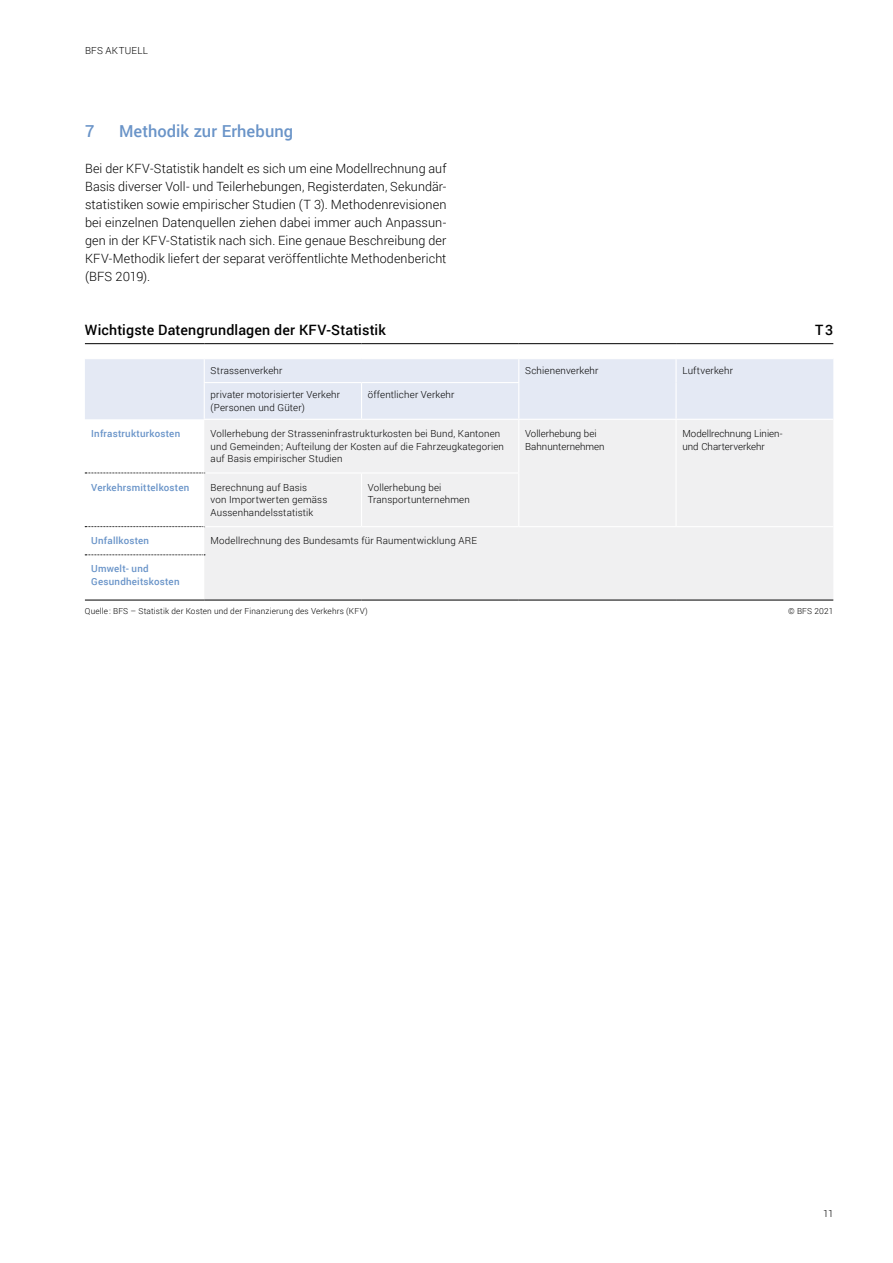
<style>
.page{position:relative;width:893px;height:1263px;background:#fff}
.page>*{position:absolute;margin:0;border:0;box-sizing:border-box;transform-origin:0 0}
.Untertitel_1_farbig{font:500 16.5px "Roboto";letter-spacing:.005em;color:#6a94c8}
.TAB_Titel{font:500 14.25px "Roboto";letter-spacing:.01em;color:#000}
.Grundtext_D{font:300 12.75px/18px "Roboto";letter-spacing:.005em;color:#000;text-align:justify}
.TAB_Grundtext_TAB_Ko{font:300 9.75px/12.8px "Roboto";letter-spacing:.015em;color:#000}
.TAB_Grundtext_TAB_Ko-2{font:500 9.75px/12.8px "Roboto";letter-spacing:.025em;color:#6893c8}
.TAB_Fusszeile{font:300 8.25px "Roboto";letter-spacing:.02em;color:#000}
</style>
<div class="page">
<div style="left:204px;top:420px;width:629px;height:180px;background:#f0f0f1"></div>
<svg style="left:85px;top:473px;width:120px;height:1px"></svg>
<svg style="left:85px;top:526px;width:119px;height:1px"></svg>
<svg style="left:85px;top:555px;width:120px;height:1px"></svg>
<hr style="left:518px;top:420px;width:1px;height:52px;background:#fff">
<hr style="left:675px;top:420px;width:2px;height:53px;background:#fff">
<hr style="left:675px;top:473px;width:2px;height:53px;background:#fff">
<hr style="left:361px;top:473px;width:1px;height:53px;background:#fff">
<hr style="left:518px;top:473px;width:1px;height:53px;background:#fff">
<hr style="left:204px;top:600px;width:158px;height:1px;background:#000">
<hr style="left:362px;top:600px;width:157px;height:1px;background:#000">
<hr style="left:519px;top:600px;width:157px;height:1px;background:#000">
<hr style="left:676px;top:600px;width:157px;height:1px;background:#000">
<hr style="left:85px;top:600px;width:119px;height:1px;background:#000">
<hr style="left:204px;top:472px;width:158px;height:1px;background:#fff">
<hr style="left:362px;top:472px;width:157px;height:1px;background:#fff">
<hr style="left:204px;top:526px;width:158px;height:1px;background:#fff">
<hr style="left:362px;top:526px;width:157px;height:1px;background:#fff">
<hr style="left:519px;top:526px;width:157px;height:1px;background:#fff">
<hr style="left:676px;top:526px;width:157px;height:1px;background:#fff">
<div style="left:85px;top:359px;width:748px;height:60px;background:#e4e9f4"></div>
<hr style="left:204px;top:382px;width:158px;height:1px;background:#fff">
<hr style="left:362px;top:382px;width:157px;height:1px;background:#fff">
<hr style="left:85px;top:343px;width:119px;height:1px;background:#000">
<hr style="left:204px;top:343px;width:158px;height:1px;background:#000">
<hr style="left:362px;top:343px;width:157px;height:1px;background:#000">
<hr style="left:519px;top:343px;width:157px;height:1px;background:#000">
<hr style="left:676px;top:343px;width:157px;height:1px;background:#000">
<hr style="left:361px;top:383px;width:1px;height:36px;background:#fff">
<hr style="left:204px;top:383px;width:1px;height:36px;background:#fff">
<p class="TAB_Grundtext_TAB_Ko" style="left:85px;top:44px;width:64px">BFS AKTUELL</p>
<h3 class="Untertitel_1_farbig" style="left:85px;top:120px;width:11px">7</h3>
<h3 class="Untertitel_1_farbig" style="left:119px;top:120px;width:176px">Methodik zur Erhebung</h3>
<p class="Grundtext_D" style="left:85px;top:159px;width:363px">Bei der KFV-Statistik handelt es sich um eine Modellrechnung auf Basis diverser Voll- und Teilerhebungen, Registerdaten, Sekundär&shy;statistiken sowie empirischer Studien (T 3). Methodenrevisionen bei einzelnen Datenquellen ziehen dabei immer auch Anpassun&shy;gen in der KFV-Statistik nach sich. Eine genaue Beschreibung der KFV-Methodik liefert der separat veröffentlichte Methodenbericht (BFS 2019).</p>
<p class="TAB_Titel" style="left:85px;top:320px;width:302px">Wichtigste Datengrundlagen der KFV-Statistik</p>
<p class="TAB_Titel" style="left:815px;top:320px;width:20px">T3</p>
<p class="TAB_Grundtext_TAB_Ko" style="left:211px;top:364px;width:73px">Strassenverkehr</p>
<p class="TAB_Grundtext_TAB_Ko" style="left:525px;top:364px;width:75px">Schienenverkehr</p>
<p class="TAB_Grundtext_TAB_Ko" style="left:682px;top:364px;width:52px">Luftverkehr</p>
<p class="TAB_Grundtext_TAB_Ko" style="left:211px;top:388px;width:131px">privater motorisierter Verkehr</p>
<p class="TAB_Grundtext_TAB_Ko" style="left:211px;top:401px;width:96px">(Personen und Güter)</p>
<p class="TAB_Grundtext_TAB_Ko" style="left:368px;top:388px;width:88px">öffentlicher Verkehr</p>
<p class="TAB_Grundtext_TAB_Ko-2" style="left:91px;top:427px;width:90px">Infrastrukturkosten</p>
<p class="TAB_Grundtext_TAB_Ko" style="left:211px;top:427px;width:295px">Vollerhebung der Strasseninfrastrukturkosten bei Bund, Kantonen und Gemeinden; Aufteilung der Kosten auf die Fahrzeugkategorien auf Basis empirischer Studien</p>
<p class="TAB_Grundtext_TAB_Ko" style="left:525px;top:427px;width:81px">Vollerhebung bei<br>Bahnunternehmen</p>
<p class="TAB_Grundtext_TAB_Ko" style="left:682px;top:427px;width:102px">Modellrechnung Linien&shy;und Charterverkehr</p>
<p class="TAB_Grundtext_TAB_Ko-2" style="left:91px;top:480px;width:100px">Verkehrsmittelkosten</p>
<p class="TAB_Grundtext_TAB_Ko" style="left:211px;top:480px;width:118px">Berechnung auf Basis<br>von Importwerten gemäss<br>Aussenhandelsstatistik</p>
<p class="TAB_Grundtext_TAB_Ko" style="left:368px;top:480px;width:104px">Vollerhebung bei<br>Transportunternehmen</p>
<p class="TAB_Grundtext_TAB_Ko-2" style="left:91px;top:534px;width:59px">Unfallkosten</p>
<p class="TAB_Grundtext_TAB_Ko" style="left:211px;top:534px;width:268px">Modellrechnung des Bundesamts für Raumentwicklung ARE</p>
<p class="TAB_Grundtext_TAB_Ko-2" style="left:91px;top:562px;width:90px">Umwelt- und<br>Gesundheitskosten</p>
<p class="TAB_Fusszeile" style="left:85px;top:606px;width:284px">Quelle: BFS – Statistik der Kosten und der Finanzierung des Verkehrs (KFV)</p>
<p class="TAB_Fusszeile" style="left:788px;top:606px;width:47px">© BFS 2021</p>
<p class="TAB_Grundtext_TAB_Ko" style="left:823px;top:1207px;width:12px">11</p>
</div>
